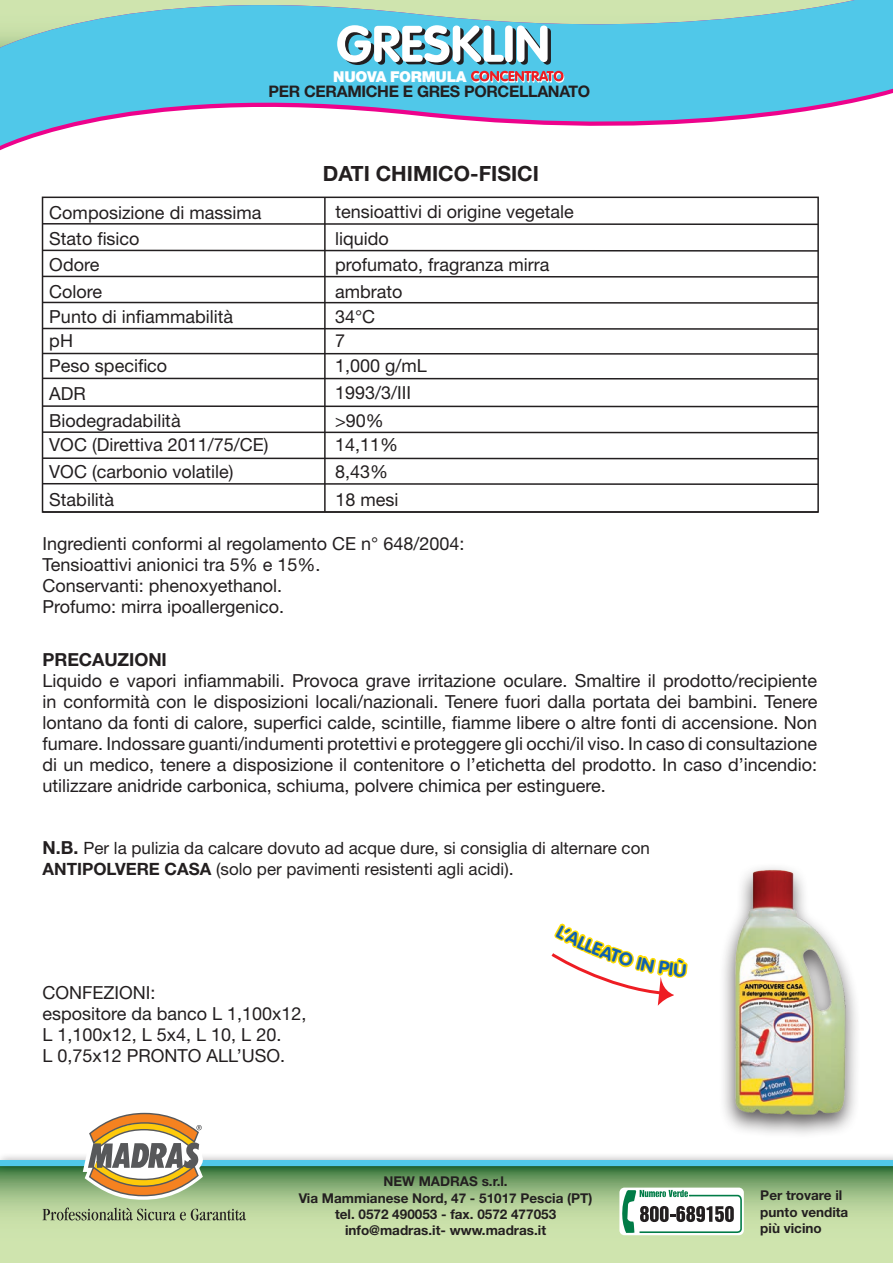
<style>
.page{position:relative;width:893px;height:1263px;background:#fff}
.page>*{position:absolute;margin:0;border:0;box-sizing:border-box;transform-origin:0 0}
.t1{font:700 50.55px "VAG Rounded";color:#231f20}
.t2{font:700 21px "Helvetica Neue";color:#231f20}
.t3{font:18px/21px "Helvetica Neue";color:#231f20;text-align:justify}
.t4{font:700 18px "Helvetica Neue";letter-spacing:-.005em;color:#231f20}
.t5{font:16.95px "Helvetica Neue";color:#231f20}
.t6{font:700 15.9px "Helvetica Neue";letter-spacing:-.02em;color:#231f20}
.t7{font:900 15px "Helvetica Neue";letter-spacing:-.02em;color:#fff}
.t8{font:700 13.5px/16.2px "Helvetica Neue";color:#231f20}
.s1{font-weight:700;font-size:18px}
.s2{font-weight:700}
.s3{font-size:18px}
</style>
<div class="page">
<svg style="left:0;top:1174px;width:893px;height:89px"></svg>
<div style="left:0;top:1152px;width:893px;height:22px;background:#231f20;opacity:.39"></div>
<div style="left:0;top:1160px;width:893px;height:6px;background:#50c8e9"></div>
<svg style="left:83px;top:1112px;width:123px;height:88px"></svg>
<svg style="left:43px;top:1207px;width:203px;height:13px"></svg>
<div style="left:619px;top:1187px;width:125px;height:48px;background:#fff;border-radius:5px"></div>
<svg style="left:619px;top:1190px;width:124px;height:44px"></svg>
<svg style="left:0;top:0;width:893px;height:151px;fill:#50c8e9"></svg>
<svg style="left:471px;top:71px;width:93px;height:12px"></svg>
<div style="left:718px;top:862px;width:144px;height:277px;background:#231f20;opacity:.75"></div>
<img style="left:727px;top:862px;width:128px;height:259px">
<div style="left:42px;top:197px;width:777px;height:316px;border:2px solid #231f20"></div>
<svg style="left:41px;top:222px;width:778px;height:4px"></svg>
<svg style="left:41px;top:249px;width:778px;height:3px"></svg>
<svg style="left:41px;top:275px;width:778px;height:3px"></svg>
<svg style="left:41px;top:301px;width:778px;height:3px"></svg>
<svg style="left:41px;top:327px;width:778px;height:3px"></svg>
<svg style="left:41px;top:352px;width:778px;height:3px"></svg>
<svg style="left:41px;top:405px;width:778px;height:3px"></svg>
<svg style="left:41px;top:431px;width:778px;height:3px"></svg>
<svg style="left:41px;top:457px;width:778px;height:3px"></svg>
<svg style="left:41px;top:482px;width:778px;height:4px"></svg>
<hr style="left:324px;top:197px;width:2px;height:315px;background:#231f20">
<svg style="left:41px;top:377px;width:778px;height:3px"></svg>
<svg style="left:551px;top:953px;width:123px;height:53px"></svg>
<p class="t1" style="left:340px;top:17px;width:215px">GRESKLIN</p>
<p class="t7" style="left:333px;top:67px;width:135px">NUOVA FORMULA</p>
<p class="t6" style="left:269px;top:82px;width:323px">PER CERAMICHE E GRES PORCELLANATO</p>
<p class="t2" style="left:323px;top:160px;width:218px">DATI CHIMICO-FISICI</p>
<p class="t3" style="left:49px;top:202px;width:214px">Composizione di massima</p>
<p class="t3" style="left:335px;top:201px;width:240px">tensioattivi di origine vegetale</p>
<p class="t3" style="left:49px;top:227px;width:92px">Stato fisico</p>
<p class="t3" style="left:335px;top:227px;width:55px">liquido</p>
<p class="t3" style="left:49px;top:254px;width:52px">Odore</p>
<p class="t3" style="left:335px;top:254px;width:216px">profumato, fragranza mirra</p>
<p class="t3" style="left:49px;top:281px;width:54px">Colore</p>
<p class="t3" style="left:335px;top:281px;width:69px">ambrato</p>
<p class="t3" style="left:49px;top:306px;width:185px">Punto di infiammabilità</p>
<p class="t3" style="left:335px;top:306px;width:42px">34°C</p>
<p class="t3" style="left:49px;top:329px;width:25px">pH</p>
<p class="t3" style="left:49px;top:355px;width:119px">Peso specifico</p>
<p class="t3" style="left:335px;top:355px;width:93px">1,000 g/mL</p>
<p class="t3" style="left:335px;top:330px;width:12px">7</p>
<p class="t3" style="left:49px;top:383px;width:38px">ADR</p>
<p class="t3" style="left:335px;top:382px;width:78px">1993/3/III</p>
<p class="t3" style="left:49px;top:409px;width:133px">Biodegradabilità</p>
<p class="t3" style="left:335px;top:409px;width:50px">&gt;90%</p>
<p class="t3" style="left:49px;top:434px;width:221px">VOC (Direttiva 2011/75/CE)</p>
<p class="t3" style="left:335px;top:434px;width:65px">14,11%</p>
<p class="t3" style="left:49px;top:461px;width:185px">VOC (carbonio volatile)</p>
<p class="t3" style="left:335px;top:461px;width:55px">8,43%</p>
<p class="t3" style="left:49px;top:489px;width:66px">Stabilità</p>
<p class="t3" style="left:335px;top:489px;width:65px">18 mesi</p>
<p class="t3" style="left:43px;top:533px;width:423px">Ingredienti conformi al regolamento CE n° 648/2004:</p>
<p class="t3" style="left:43px;top:554px;width:280px">Tensioattivi anionici tra 5% e 15%.</p>
<p class="t3" style="left:43px;top:575px;width:241px">Conservanti: phenoxyethanol.</p>
<p class="t3" style="left:43px;top:596px;width:243px">Profumo: mirra ipoallergenico.</p>
<p class="t4" style="left:43px;top:649px;width:126px">PRECAUZIONI</p>
<p class="t3" style="left:43px;top:670px;width:776px">Liquido e vapori infiammabili. Provoca grave irritazione oculare. Smaltire il prodotto/recipiente in conformità con le disposizioni locali/nazionali. Tenere fuori dalla portata dei bambini. Tenere lontano da fonti di calore, superfici calde, scintille, fiamme libere o altre fonti di accensione. Non fumare. Indossare guanti/indumenti protettivi e proteggere gli occhi/il viso. In caso di consultazione di un medico, tenere a disposizione il contenitore o l’etichetta del prodotto. In caso d’incendio: utilizzare anidride carbonica, schiuma, polvere chimica per estinguere.</p>
<p class="t5" style="left:43px;top:838px;width:609px"><span class="s1">N.B.</span> Per la pulizia da calcare dovuto ad acque dure, si consiglia di alternare con</p>
<p class="t5" style="left:43px;top:859px;width:473px"><span class="s2">ANTIPOLVERE CASA</span> (solo per pavimenti resistenti agli acidi)<span class="s3">.</span></p>
<p class="t3" style="left:43px;top:982px;width:115px">CONFEZIONI:</p>
<p class="t3" style="left:43px;top:1003px;width:266px">espositore da banco L 1,100x12,</p>
<p class="t3" style="left:43px;top:1024px;width:240px">L 1,100x12, L 5x4, L 10, L 20.</p>
<p class="t3" style="left:43px;top:1045px;width:244px">L 0,75x12 PRONTO ALL’USO.</p>
<p class="t8" style="left:383px;top:1173px;width:126px">NEW MADRAS s.r.l.</p>
<p class="t8" style="left:299px;top:1189px;width:295px">Via Mammianese Nord, 47 - 51017 Pescia (PT)</p>
<p class="t8" style="left:335px;top:1205px;width:223px">tel. 0572 490053 - fax. 0572 477053</p>
<p class="t8" style="left:345px;top:1222px;width:203px">info@madras.it- www.madras.it</p>
<p class="t8" style="left:760px;top:1187px;width:84px">Per trovare il</p>
<p class="t8" style="left:760px;top:1203px;width:90px">punto vendita più vicino</p>
</div>
